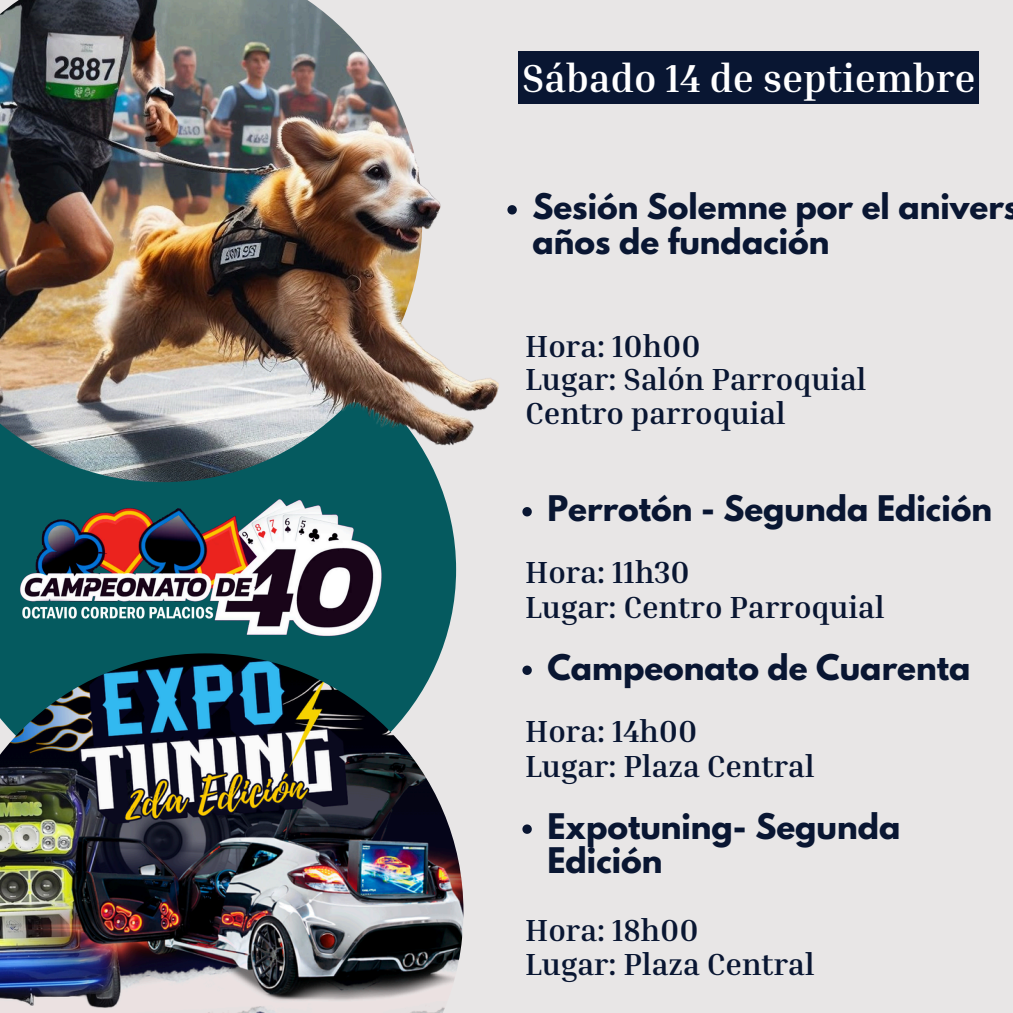
<style>
.page{position:relative;width:1013px;height:1013px;background:#fff}
.page>*{position:absolute;margin:0;border:0;box-sizing:border-box;transform-origin:0 0}
.t1{font:700 40px "Inria Serif";color:#fff}
.t2{font:700 31.25px/34.8px "Inria Serif";color:#091632}
.t3{font:700 31.25px/34.8px "League Spartan";color:#091632}
</style>
<div class="page">
<div style="left:0;top:0;width:1012px;height:1012px;background:#e8e6e6"></div>
<img style="left:0;top:458px;width:456px;height:195px">
<img style="left:0;top:0;width:422px;height:482px">
<img style="left:63px;top:102px;width:436px;height:356px">
<img style="left:0;top:653px;width:463px;height:359px">
<div style="left:518px;top:51px;width:461px;height:52px;background:#091632"></div>
<svg style="left:522px;top:507px;width:10px;height:9px"></svg>
<svg style="left:522px;top:665px;width:10px;height:10px"></svg>
<svg style="left:522px;top:824px;width:10px;height:9px"></svg>
<svg style="left:507px;top:205px;width:10px;height:9px"></svg>
<p class="t1" style="left:522px;top:53px;width:455px">Sábado 14 de septiembre</p>
<p class="t3" style="left:532px;top:193px;width:488px">Sesión Solemne por el anivers años de fundación</p>
<p class="t2" style="left:525px;top:328px;width:342px;line-height:33.8px">Hora: 10h00<br>Lugar: Salón Parroquial<br>Centro parroquial</p>
<h2 class="t3" style="left:547px;top:495px;width:446px">Perrotón - Segunda Edición</h2>
<p class="t2" style="left:525px;top:554px;width:361px">Hora: 11h30<br>Lugar: Centro Parroquial</p>
<p class="t3" style="left:547px;top:653px;width:424px">Campeonato de Cuarenta</p>
<h2 class="t2" style="left:525px;top:712px;width:291px">Hora: 14h00<br>Lugar: Plaza Central</h2>
<h2 class="t3" style="left:547px;top:812px;width:354px">Expotuning- Segunda<br>Edición</h2>
<p class="t2" style="left:525px;top:911px;width:291px">Hora: 18h00<br>Lugar: Plaza Central</p>
</div>
